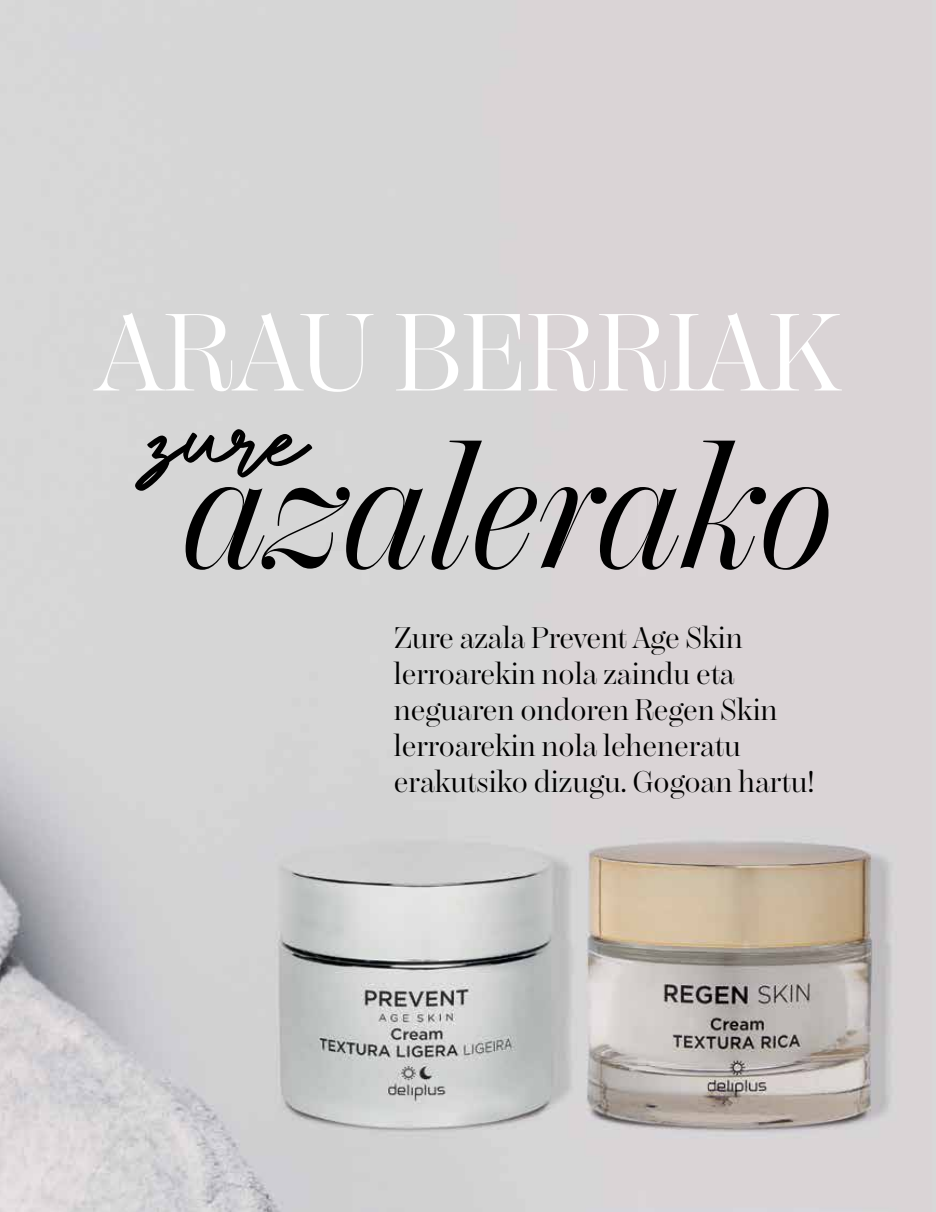
<style>
.page{position:relative;width:936px;height:1212px;background:#fff}
.page>*{position:absolute;margin:0;border:0;box-sizing:border-box;transform-origin:0 0}
.t1{font:italic 170.55px "Chamberi Display";color:#000}
.t2{font:144.45px "Authentic Signature";color:#000}
.t3{font:110.1px "Chamberi Display";color:#fff}
.t4{font:30px/36px "Chamberi Display";color:#000}
</style>
<div class="page">
<img style="left:0;top:0;width:935px;height:1212px">
<h3 class="t3" style="left:95px;top:273px;width:746px">ARAU BERRIAK</h3>
<h2 class="t2" style="left:145px;top:356px;width:162px">zure</h2>
<h1 class="t1" style="left:181px;top:384px;width:653px">azalerako</h1>
<p class="t4" style="left:394px;top:618px;width:422px">Zure azala Prevent Age Skin lerroarekin nola zaindu eta neguaren ondoren Regen Skin lerroarekin nola leheneratu erakutsiko dizugu. Gogoan hartu!</p>
</div>
